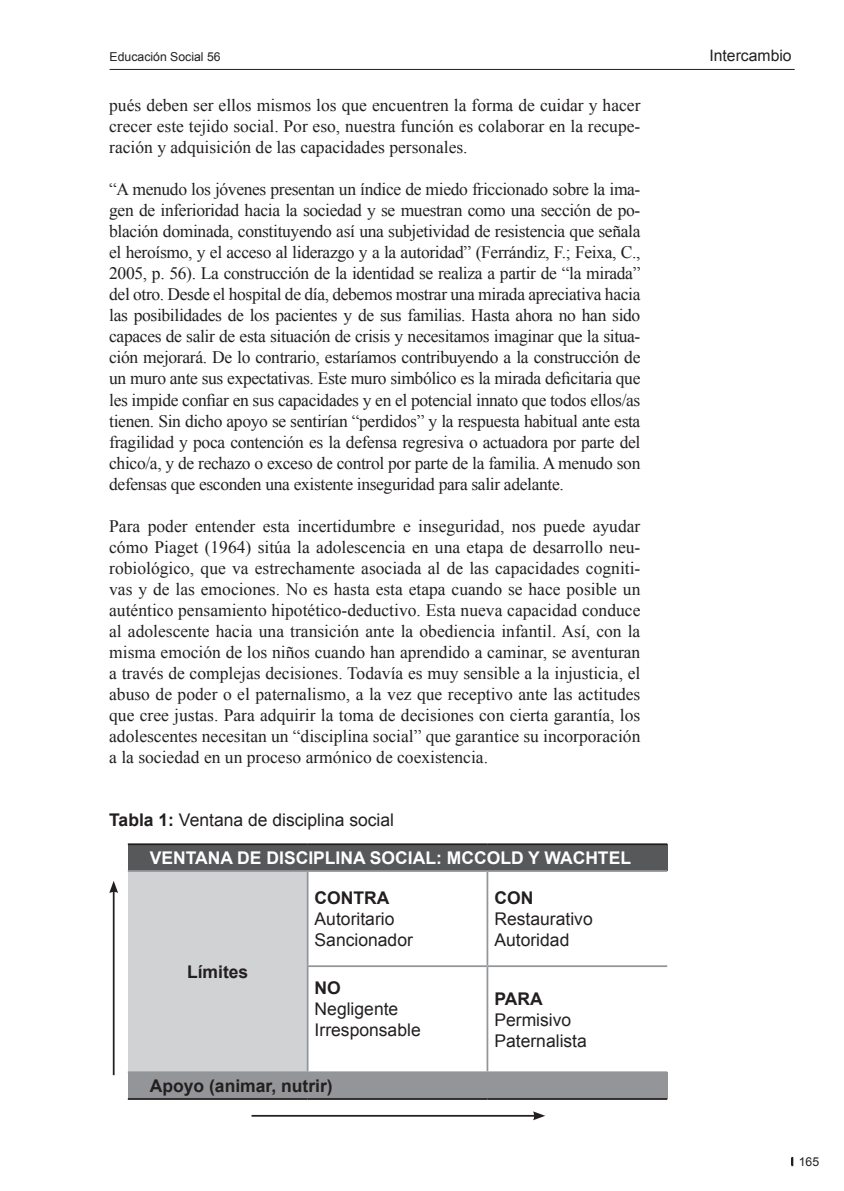
<style>
.page{position:relative;width:844px;height:1191px;background:#fff}
.page>*{position:absolute;margin:0;border:0;box-sizing:border-box;transform-origin:0 0}
.Cos_de_text{font:17.5px/21px "Times New Roman";color:#231f20;text-align:justify}
.Cos_de_text-2{font:17.5px "Arial";color:#231f20}
.t1{font:700 17.5px "Arial";color:#231f20}
.t2{font:700 17.5px "Arial";color:#fff}
.t3{font:15.75px "Arial";color:#231f20}
.t4{font:12.25px "Arial";color:#231f20}
.s1{font-weight:700}
</style>
<div class="page">
<svg style="left:791px;top:1157px;width:2px;height:8px"></svg>
<hr style="left:110px;top:69px;width:684px;height:1px;background:#231f20">
<div style="left:128px;top:844px;width:539px;height:27px;background:#57585a"></div>
<div style="left:128px;top:871px;width:179px;height:201px;background:#d1d2d4"></div>
<div style="left:128px;top:1072px;width:539px;height:27px;background:#939598"></div>
<hr style="left:128px;top:843px;width:179px;height:2px;background:#231f20">
<hr style="left:307px;top:843px;width:180px;height:2px;background:#231f20">
<hr style="left:487px;top:843px;width:180px;height:2px;background:#231f20">
<hr style="left:128px;top:1098px;width:179px;height:1px;background:#231f20">
<hr style="left:307px;top:1098px;width:180px;height:1px;background:#231f20">
<hr style="left:487px;top:1098px;width:180px;height:1px;background:#231f20">
<hr style="left:128px;top:870px;width:179px;height:2px;background:#939598">
<hr style="left:307px;top:870px;width:180px;height:2px;background:#939598">
<hr style="left:307px;top:872px;width:1px;height:93px;background:#939598">
<hr style="left:487px;top:870px;width:180px;height:2px;background:#939598">
<hr style="left:486px;top:872px;width:2px;height:93px;background:#939598">
<hr style="left:307px;top:965px;width:180px;height:2px;background:#939598">
<hr style="left:307px;top:967px;width:1px;height:104px;background:#939598">
<hr style="left:487px;top:965px;width:180px;height:2px;background:#939598">
<hr style="left:486px;top:967px;width:2px;height:104px;background:#939598">
<hr style="left:128px;top:1071px;width:179px;height:2px;background:#939598">
<hr style="left:307px;top:1071px;width:180px;height:2px;background:#939598">
<hr style="left:487px;top:1071px;width:180px;height:2px;background:#939598">
<hr style="left:251px;top:1115px;width:284px;height:1px;background:#231f20">
<svg style="left:533px;top:1111px;width:12px;height:9px"></svg>
<hr style="left:113px;top:890px;width:1px;height:185px;background:#231f20">
<svg style="left:109px;top:881px;width:9px;height:12px"></svg>
<p class="t4" style="left:109px;top:45px;width:112px">Educación Social 56</p>
<p class="t3" style="left:734px;top:45px;width:58px">Editorial</p>
<p class="t4" style="left:110px;top:49px;width:112px">Educación Social 56</p>
<p class="t3" style="left:709px;top:45px;width:84px">Intercambio</p>
<p class="Cos_de_text" style="left:109px;top:95px;width:532px">pués deben ser ellos mismos los que encuentren la forma de cuidar y hacer crecer este tejido social. Por eso, nuestra función es colaborar en la recupe&shy;ración y adquisición de las capacidades personales.</p>
<p class="Cos_de_text" style="left:109px;top:179px;width:532px">“A menudo los jóvenes presentan un índice de miedo friccionado sobre la ima&shy;gen de inferioridad hacia la sociedad y se muestran como una sección de po&shy;blación dominada, constituyendo así una subjetividad de resistencia que señala el heroísmo, y el acceso al liderazgo y a la autoridad” (Ferrándiz, F.; Feixa, C., 2005, p. 56). La construcción de la identidad se realiza a partir de “la mirada” del otro. Desde el hospital de día, debemos mostrar una mirada apreciativa hacia las posibilidades de los pacientes y de sus familias. Hasta ahora no han sido capaces de salir de esta situación de crisis y necesitamos imaginar que la situa&shy;ción mejorará. De lo contrario, estaríamos contribuyendo a la construcción de un muro ante sus expectativas. Este muro simbólico es la mirada deficitaria que les impide confiar en sus capacidades y en el potencial innato que todos ellos/as tienen. Sin dicho apoyo se sentirían “perdidos” y la respuesta habitual ante esta fragilidad y poca contención es la defensa regresiva o actuadora por parte del chico/a, y de rechazo o exceso de control por parte de la familia. A menudo son defensas que esconden una existente inseguridad para salir adelante.</p>
<p class="Cos_de_text" style="left:109px;top:515px;width:532px">Para poder entender esta incertidumbre e inseguridad, nos puede ayudar cómo Piaget (1964) sitúa la adolescencia en una etapa de desarrollo neu&shy;robiológico, que va estrechamente asociada al de las capacidades cogniti&shy;vas y de las emociones. No es hasta esta etapa cuando se hace posible un auténtico pensamiento hipotético-deductivo. Esta nueva capacidad conduce al adolescente hacia una transición ante la obediencia infantil. Así, con la misma emoción de los niños cuando han aprendido a caminar, se aventuran a través de complejas decisiones. Todavía es muy sensible a la injusticia, el abuso de poder o el paternalismo, a la vez que receptivo ante las actitudes que cree justas. Para adquirir la toma de decisiones con cierta garantía, los adolescentes necesitan un “disciplina social” que garantice su incorporación a la sociedad en un proceso armónico de coexistencia.</p>
<p class="Cos_de_text-2" style="left:109px;top:808px;width:286px"><span class="s1">Tabla 1:</span> Ventana de disciplina social</p>
<p class="t2" style="left:150px;top:846px;width:482px">VENTANA DE DISCIPLINA SOCIAL: MCCOLD Y WACHTEL</p>
<p class="t1" style="left:187px;top:960px;width:63px">Límites</p>
<p class="t1" style="left:314px;top:886px;width:76px">CONTRA</p>
<p class="Cos_de_text-2" style="left:314px;top:907px;width:81px">Autoritario</p>
<p class="Cos_de_text-2" style="left:314px;top:928px;width:100px">Sancionador</p>
<p class="t1" style="left:314px;top:976px;width:28px">NO</p>
<p class="Cos_de_text-2" style="left:314px;top:997px;width:85px">Negligente</p>
<p class="Cos_de_text-2" style="left:314px;top:1018px;width:108px">Irresponsable</p>
<p class="t1" style="left:150px;top:1074px;width:184px">Apoyo (animar, nutrir)</p>
<p class="t1" style="left:494px;top:886px;width:40px">CON</p>
<p class="Cos_de_text-2" style="left:494px;top:907px;width:100px">Restaurativo</p>
<p class="Cos_de_text-2" style="left:494px;top:928px;width:76px">Autoridad</p>
<p class="t1" style="left:494px;top:986px;width:50px">PARA</p>
<p class="Cos_de_text-2" style="left:494px;top:1008px;width:78px">Permisivo</p>
<p class="Cos_de_text-2" style="left:494px;top:1029px;width:94px">Paternalista</p>
<p class="t4" style="left:798px;top:1154px;width:22px">165</p>
</div>
